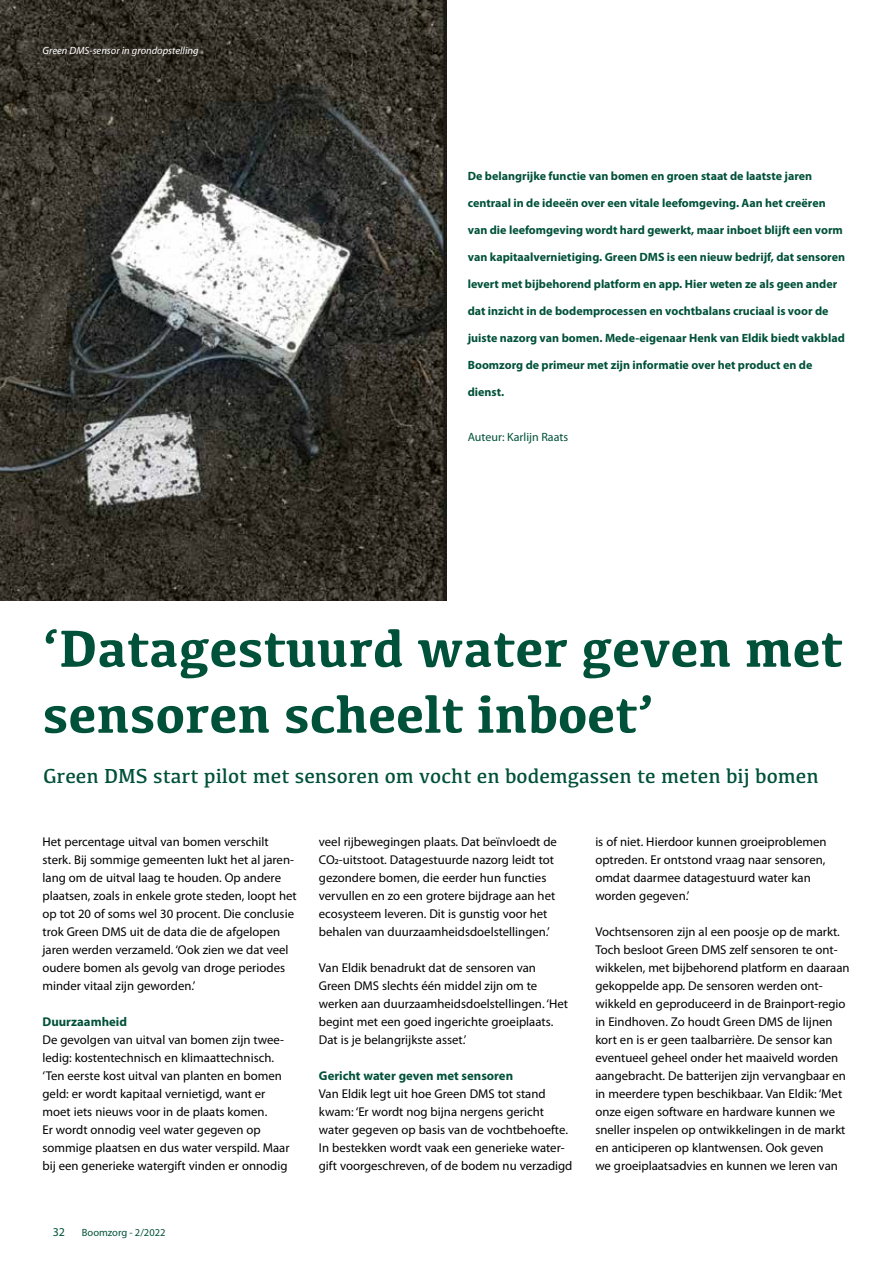
<style>
.page{position:relative;width:893px;height:1263px;background:#fff}
.page>*{position:absolute;margin:0;border:0;box-sizing:border-box;transform-origin:0 0}
.t1{font:700 54px/66px "Kefa";color:#005139}
.t2{font:21px "Kefa";color:#005139}
.t3{font:12.75px/18px "Myriad Pro";color:#000}
.t4{font:700 12.75px "Myriad Pro";color:#005139}
.t5{font:700 12px "Myriad Pro";color:#005139}
.t6{font:12px "Myriad Pro";color:#005139}
.t7{font:italic 10.5px "Myriad Pro";color:#fff}
.t8{font:10.5px "Myriad Pro";color:#005139}
</style>
<div class="page">
<img style="left:0;top:0;width:446px;height:600px">
<p class="t7" style="left:43px;top:44px;width:158px">Green DMS-sensor in grondopstelling</p>
<p class="t5" style="left:468px;top:168px;width:346px">De belangrijke functie van bomen en groen staat de laatste jaren</p>
<p class="t5" style="left:468px;top:195px;width:360px">centraal in de ideeën over een vitale leefomgeving. Aan het creëren</p>
<p class="t5" style="left:468px;top:222px;width:377px">van die leefomgeving wordt hard gewerkt, maar inboet blijft een vorm</p>
<p class="t5" style="left:468px;top:249px;width:379px">van kapitaalvernietiging. Green DMS is een nieuw bedrijf, dat sensoren</p>
<p class="t5" style="left:468px;top:276px;width:371px">levert met bijbehorend platform en app. Hier weten ze als geen ander</p>
<p class="t5" style="left:468px;top:303px;width:362px">dat inzicht in de bodemprocessen en vochtbalans cruciaal is voor de</p>
<p class="t5" style="left:468px;top:330px;width:379px">juiste nazorg van bomen. Mede-eigenaar Henk van Eldik biedt vakblad</p>
<p class="t5" style="left:468px;top:357px;width:346px">Boomzorg de primeur met zijn informatie over het product en de</p>
<p class="t5" style="left:468px;top:384px;width:38px">dienst.</p>
<p class="t6" style="left:468px;top:430px;width:102px">Auteur: Karlijn Raats</p>
<h1 class="t1" style="left:43px;top:613px;width:802px">‘Datagestuurd water geven met sensoren scheelt inboet’</h1>
<h2 class="t2" style="left:43px;top:763px;width:777px">Green DMS start pilot met sensoren om vocht en bodemgassen te meten bij bomen</h2>
<p class="t3" style="left:43px;top:833px;width:256px">Het percentage uitval van bomen verschilt sterk. Bij sommige gemeenten lukt het al jaren&shy;lang om de uitval laag te houden. Op andere plaatsen, zoals in enkele grote steden, loopt het op tot 20 of soms wel 30 procent. Die conclusie trok Green DMS uit de data die de afgelopen jaren werden verzameld. ‘Ook zien we dat veel oudere bomen als gevolg van droge periodes minder vitaal zijn geworden.’</p>
<p class="t4" style="left:43px;top:1013px;width:86px">Duurzaamheid</p>
<p class="t3" style="left:43px;top:1031px;width:249px">De gevolgen van uitval van bomen zijn twee&shy;ledig: kostentechnisch en klimaattechnisch. ‘Ten eerste kost uitval van planten en bomen geld: er wordt kapitaal vernietigd, want er moet iets nieuws voor in de plaats komen.<br>Er wordt onnodig veel water gegeven op sommige plaatsen en dus water verspild. Maar bij een generieke watergift vinden er onnodig</p>
<p class="t6" style="left:53px;top:1224px;width:14px">32</p>
<p class="t8" style="left:82px;top:1226px;width:85px">Boomzorg - 2/2022</p>
<p class="t3" style="left:319px;top:833px;width:240px">veel rijbewegingen plaats. Dat beïnvloedt de CO2-uitstoot. Datagestuurde nazorg leidt tot gezondere bomen, die eerder hun functies vervullen en zo een grotere bijdrage aan het ecosysteem leveren. Dit is gunstig voor het behalen van duurzaamheidsdoelstellingen.’</p>
<p class="t3" style="left:319px;top:959px;width:251px">Van Eldik benadrukt dat de sensoren van Green DMS slechts één middel zijn om te werken aan duurzaamheidsdoelstellingen. ‘Het begint met een goed ingerichte groeiplaats.<br>Dat is je belangrijkste asset.’</p>
<p class="t4" style="left:319px;top:1067px;width:196px">Gericht water geven met sensoren</p>
<p class="t3" style="left:319px;top:1085px;width:255px">Van Eldik legt uit hoe Green DMS tot stand kwam: ‘Er wordt nog bijna nergens gericht water gegeven op basis van de vochtbehoefte.<br>In bestekken wordt vaak een generieke water&shy;gift voorgeschreven, of de bodem nu verzadigd</p>
<p class="t3" style="left:595px;top:833px;width:233px">is of niet. Hierdoor kunnen groeiproblemen optreden. Er ontstond vraag naar sensoren, omdat daarmee datagestuurd water kan worden gegeven.’</p>
<p class="t3" style="left:595px;top:923px;width:256px">Vochtsensoren zijn al een poosje op de markt.<br>Toch besloot Green DMS zelf sensoren te ont&shy;wikkelen, met bijbehorend platform en daaraan gekoppelde app. De sensoren werden ont&shy;wikkeld en geproduceerd in de Brainport-regio in Eindhoven. Zo houdt Green DMS de lijnen kort en is er geen taalbarrière. De sensor kan eventueel geheel onder het maaiveld worden aangebracht. De batterijen zijn vervangbaar en in meerdere typen beschikbaar. Van Eldik: ‘Met onze eigen software en hardware kunnen we sneller inspelen op ontwikkelingen in de markt en anticiperen op klantwensen. Ook geven<br>we groeiplaatsadvies en kunnen we leren van</p>
</div>
